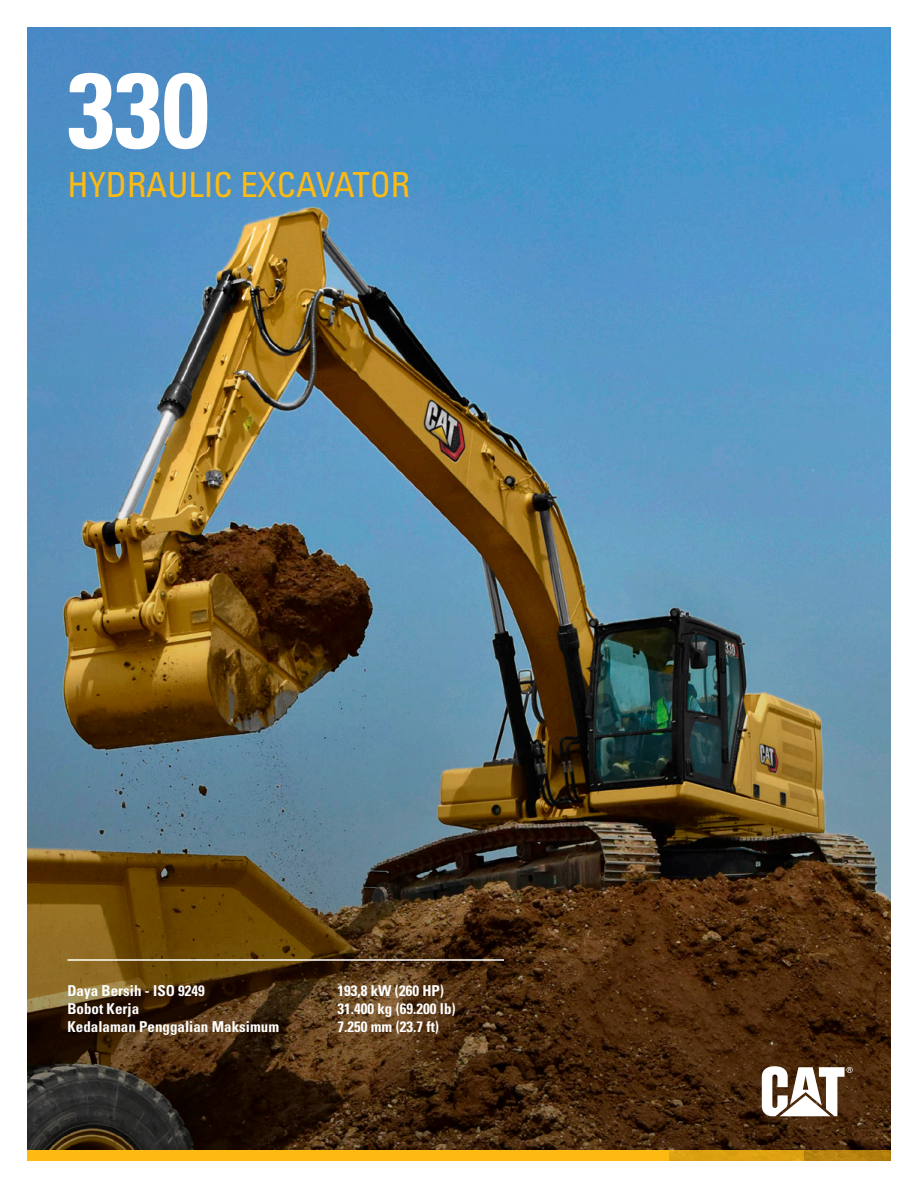
<style>
.page{position:relative;width:918px;height:1188px;background:#fff}
.page>*{position:absolute;margin:0;border:0;box-sizing:border-box;transform-origin:0 0}
.t1{font:106.2px "Univers LTCYR 67 Bold Cond";color:#fff}
.t2{font:condensed 34.5px "Univers LTCYR 57";color:#fcba13}
.t3{font:15px "Univers LTCYR 67 Bold Cond";color:#fff}
</style>
<div class="page">
<img style="left:27px;top:27px;width:864px;height:1124px">
<div style="left:27px;top:1151px;width:641px;height:10px;background:#fcba13"></div>
<div style="left:667px;top:1151px;width:137px;height:10px;background:#dea211"></div>
<div style="left:804px;top:1151px;width:87px;height:10px;background:#b7830e"></div>
<svg style="left:762px;top:1066px;width:91px;height:50px"></svg>
<hr style="left:68px;top:959px;width:436px;height:2px;background:#fff">
<h1 class="t1" style="left:68px;top:45px;width:143px">330</h1>
<h2 class="t2" style="left:68px;top:163px;width:344px">HYDRAULIC EXCAVATOR</h2>
<p class="t3" style="left:68px;top:981px;width:139px">Daya Bersih - ISO 9249</p>
<p class="t3" style="left:338px;top:981px;width:108px">193,8 kW (260 HP)</p>
<p class="t3" style="left:68px;top:999px;width:73px">Bobot Kerja</p>
<p class="t3" style="left:338px;top:999px;width:120px">31.400 kg (69.200 lb)</p>
<p class="t3" style="left:68px;top:1017px;width:213px">Kedalaman Penggalian Maksimum</p>
<p class="t3" style="left:338px;top:1017px;width:103px">7.250 mm (23.7 ft)</p>
</div>
